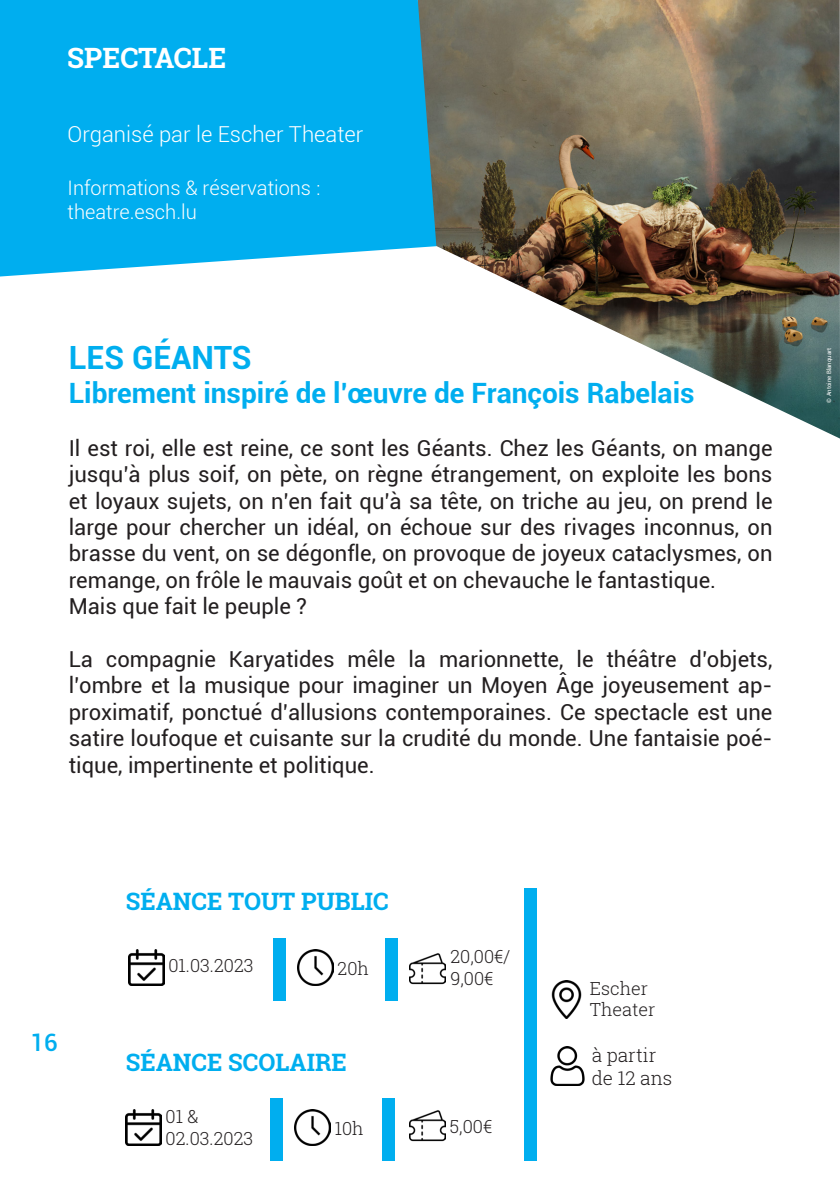
<style>
.page{position:relative;width:840px;height:1191px;background:#fff}
.page>*{position:absolute;margin:0;border:0;box-sizing:border-box;transform-origin:0 0}
.t1{font:700 32px "Roboto";color:#00aeef}
.t2{font:700 28px "Roboto";color:#00aeef}
.t3{font:700 28px "Roboto Slab";color:#fff}
.t4{font:700 24px "Roboto Slab";color:#00aeef}
.t5{font:500 24px "Roboto";color:#00aeef}
.t6{font:22px/26.4px "Roboto";color:#231f20;text-align:justify}
.t7{font:300 22px "Roboto";color:#fff}
.t8{font:300 20px "Roboto";color:#fff}
.t9{font:300 19px "Roboto Slab";color:#231f20}
.t10{font:300 18px/21.6px "Roboto Slab";color:#231f20}
.t11{font:6px "Roboto";color:#fff}
</style>
<div class="page">
<img style="left:436px;top:0;width:403px;height:438px">
<svg style="left:0;top:0;width:436px;height:276px;background:#0fb1ed"></svg>
<div style="left:270px;top:1097px;width:13px;height:63px;background:#00aeef"></div>
<img style="left:126px;top:1109px;width:35px;height:36px">
<img style="left:294px;top:1109px;width:36px;height:36px">
<img style="left:551px;top:980px;width:31px;height:39px">
<img style="left:409px;top:1110px;width:36px;height:32px">
<div style="left:382px;top:1097px;width:12px;height:63px;background:#00aeef"></div>
<div style="left:523px;top:888px;width:13px;height:272px;background:#00aeef"></div>
<div style="left:273px;top:937px;width:12px;height:63px;background:#00aeef"></div>
<img style="left:128px;top:949px;width:36px;height:36px">
<img style="left:297px;top:949px;width:36px;height:36px">
<div style="left:385px;top:937px;width:12px;height:63px;background:#00aeef"></div>
<img style="left:409px;top:953px;width:36px;height:32px">
<img style="left:550px;top:1046px;width:35px;height:39px">
<p class="t3" style="left:67px;top:38px;width:160px">SPECTACLE</p>
<p class="t7" style="left:68px;top:119px;width:297px">Organisé par le Escher Theater</p>
<p class="t8" style="left:68px;top:174px;width:254px">Informations &amp; réservations :</p>
<p class="t8" style="left:68px;top:198px;width:131px">theatre.esch.lu</p>
<p class="t1" style="left:69px;top:335px;width:184px">LES GÉANTS</p>
<p class="t2" style="left:69px;top:373px;width:627px">Librement inspiré de l’œuvre de François Rabelais</p>
<p class="t6" style="left:69px;top:434px;width:704px">Il est roi, elle est reine, ce sont les Géants. Chez les Géants, on mange jusqu’à plus soif, on pète, on règne étrangement, on exploite les bons et loyaux sujets, on n’en fait qu’à sa tête, on triche au jeu, on prend le large pour chercher un idéal, on échoue sur des rivages inconnus, on brasse du vent, on se dégonfle, on provoque de joyeux cataclysmes, on remange, on frôle le mauvais goût et on chevauche le fantastique.</p>
<p class="t6" style="left:69px;top:592px;width:240px">Mais que fait le peuple ?</p>
<p class="t6" style="left:69px;top:645px;width:704px">La compagnie Karyatides mêle la marionnette, le théâtre d’objets, l’ombre et la musique pour imaginer un Moyen Âge joyeusement ap&shy;proximatif, ponctué d’allusions contemporaines. Ce spectacle est une satire loufoque et cuisante sur la crudité du monde. Une fantaisie poé&shy;tique, impertinente et politique.</p>
<p class="t5" style="left:31px;top:1025px;width:29px">16</p>
<p class="t4" style="left:126px;top:884px;width:264px">SÉANCE TOUT PUBLIC</p>
<p class="t10" style="left:168px;top:953px;width:87px">01.03.2023</p>
<p class="t10" style="left:337px;top:957px;width:33px">20h</p>
<p class="t4" style="left:126px;top:1045px;width:222px">SÉANCE SCOLAIRE</p>
<p class="t10" style="left:165px;top:1105px;width:89px">01 &amp;<br>02.03.2023</p>
<p class="t10" style="left:334px;top:1117px;width:30px">10h</p>
<p class="t10" style="left:450px;top:945px;width:62px">20,00€/</p>
<p class="t10" style="left:450px;top:967px;width:45px">9,00€</p>
<p class="t10" style="left:449px;top:1114px;width:44px">5,00€</p>
<p class="t10" style="left:589px;top:977px;width:60px">Escher</p>
<p class="t10" style="left:589px;top:998px;width:67px">Theater</p>
<p class="t9" style="left:591px;top:1042px;width:66px">à partir</p>
<p class="t9" style="left:591px;top:1065px;width:82px">de 12 ans</p>
<p class="t11" style="left:824px;top:403px;width:56px;rotate:-90deg">© Antoine Blanquart</p>
</div>
